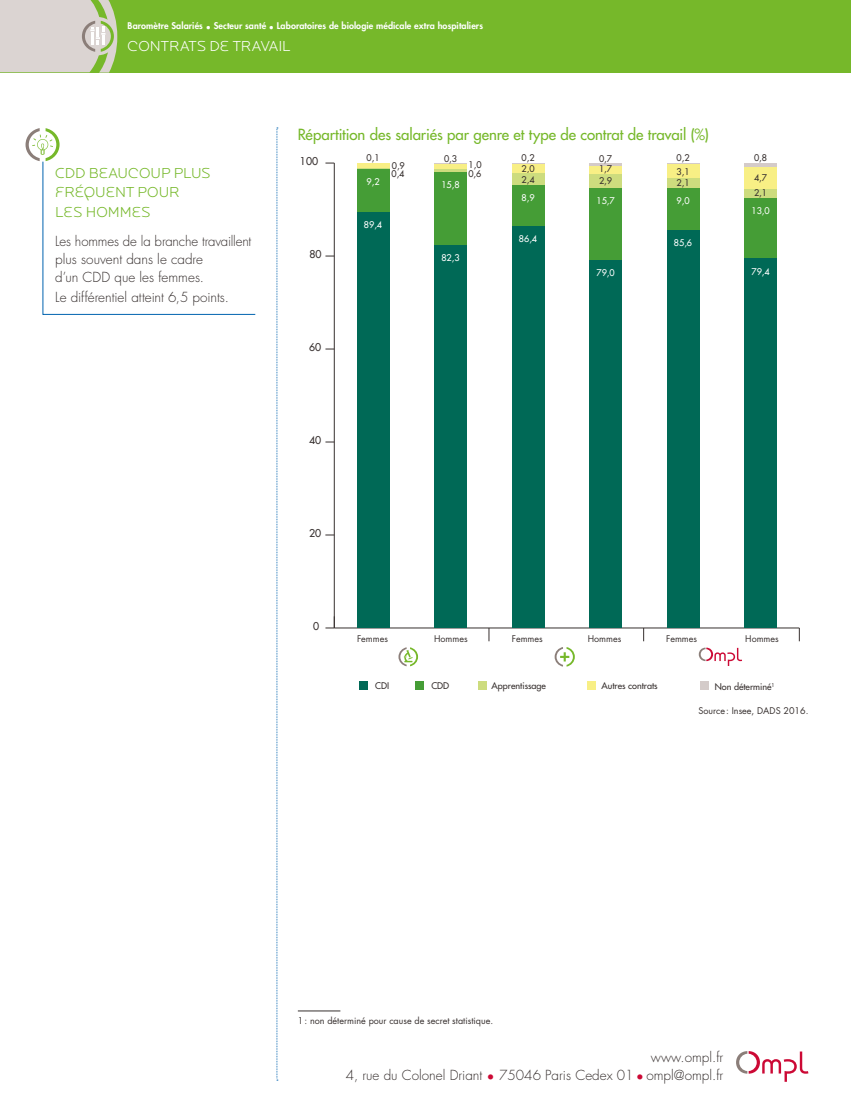
<style>
.page{position:relative;width:851px;height:1106px;background:#fff}
.page>*{position:absolute;margin:0;border:0;box-sizing:border-box;transform-origin:0 0}
.titre_tab_graph{font:500 15px "Futura Std";color:#76b82a}
.titre_CDV_exergue{font:300 15px/19.5px "Locator Display";color:#76b82a}
.Grand_titre_verso{font:300 15px "Locator Display";color:#fff}
.Texte_exergue{font:300 13.5px/18px "Futura Std";color:#37302f}
.t1{font:500 10.5px "Futura Std";color:#37302f}
.t2{font:500 9px "Futura Std";color:#37302f}
.legende{font:9px "Futura Std";color:#37302f}
.t3{font:800 9px "Futura Std";letter-spacing:.01em;color:#fff}
.t4{font:500 9px "Futura Std";color:#fff}
.SOURCES{font:9px "Futura Std";color:#37302f}
.t5{font:500 5.25px "Futura Std";color:#37302f}
.s1{color:#cc0935}
</style>
<div class="page">
<div style="left:0;top:0;width:850px;height:72px;background:#76b82a"></div>
<svg style="left:276px;top:128px;width:2px;height:952px"></svg>
<svg style="left:0;top:0;width:117px;height:73px"></svg>
<hr style="left:298px;top:1010px;width:42px;height:1px;background:#37302f">
<hr style="left:334px;top:627px;width:465px;height:1px;background:#37302f">
<svg style="left:488px;top:628px;width:1px;height:13px"></svg>
<svg style="left:643px;top:628px;width:1px;height:13px"></svg>
<svg style="left:799px;top:628px;width:1px;height:13px"></svg>
<hr style="left:334px;top:163px;width:1px;height:465px;background:#37302f">
<svg style="left:325px;top:616px;width:10px;height:12px"></svg>
<hr style="left:744px;top:163px;width:32px;height:4px;background:#d4cbc9">
<hr style="left:666px;top:163px;width:33px;height:1px;background:#d4cbc9">
<hr style="left:589px;top:163px;width:32px;height:3px;background:#d4cbc9">
<hr style="left:511px;top:163px;width:33px;height:1px;background:#d4cbc9">
<hr style="left:434px;top:163px;width:32px;height:1px;background:#d4cbc9">
<div style="left:744px;top:167px;width:32px;height:22px;background:#f8ef85"></div>
<div style="left:666px;top:164px;width:33px;height:14px;background:#f8ef85"></div>
<div style="left:589px;top:166px;width:32px;height:8px;background:#f8ef85"></div>
<div style="left:511px;top:164px;width:33px;height:10px;background:#f8ef85"></div>
<div style="left:434px;top:164px;width:32px;height:5px;background:#f8ef85"></div>
<div style="left:357px;top:163px;width:32px;height:5px;background:#f8ef85"></div>
<div style="left:744px;top:189px;width:32px;height:9px;background:#cddc7e"></div>
<div style="left:666px;top:178px;width:33px;height:10px;background:#cddc7e"></div>
<div style="left:589px;top:174px;width:32px;height:14px;background:#cddc7e"></div>
<div style="left:511px;top:174px;width:33px;height:11px;background:#cddc7e"></div>
<hr style="left:434px;top:169px;width:32px;height:3px;background:#cddc7e">
<hr style="left:357px;top:168px;width:32px;height:1px;background:#cddc7e">
<div style="left:744px;top:198px;width:32px;height:61px;background:#459d36"></div>
<div style="left:666px;top:188px;width:33px;height:42px;background:#459d36"></div>
<div style="left:589px;top:188px;width:32px;height:73px;background:#459d36"></div>
<div style="left:511px;top:185px;width:33px;height:41px;background:#459d36"></div>
<div style="left:434px;top:172px;width:32px;height:73px;background:#459d36"></div>
<div style="left:357px;top:169px;width:32px;height:43px;background:#459d36"></div>
<div style="left:744px;top:259px;width:32px;height:369px;background:#006956"></div>
<div style="left:666px;top:230px;width:33px;height:398px;background:#006956"></div>
<div style="left:589px;top:261px;width:32px;height:367px;background:#006956"></div>
<div style="left:511px;top:226px;width:33px;height:402px;background:#006956"></div>
<div style="left:434px;top:245px;width:32px;height:383px;background:#006956"></div>
<div style="left:357px;top:212px;width:32px;height:416px;background:#006956"></div>
<svg style="left:698px;top:647px;width:44px;height:19px"></svg>
<svg style="left:554px;top:647px;width:20px;height:19px"></svg>
<svg style="left:398px;top:647px;width:20px;height:19px"></svg>
<div style="left:359px;top:681px;width:8px;height:8px;background:#006956"></div>
<div style="left:415px;top:681px;width:8px;height:8px;background:#459d36"></div>
<div style="left:587px;top:681px;width:8px;height:8px;background:#f8ef85"></div>
<div style="left:700px;top:681px;width:9px;height:9px;background:#d4cbc9"></div>
<div style="left:478px;top:681px;width:8px;height:8px;background:#cddc7e"></div>
<svg style="left:26px;top:128px;width:230px;height:187px"></svg>
<svg style="left:736px;top:1051px;width:72px;height:30px"></svg>
<p class="t3" style="left:128px;top:20px;width:357px">Baromètre Salariés • Secteur santé • Laboratoires de biologie médicale extra hospitaliers</p>
<p class="Grand_titre_verso" style="left:128px;top:37px;width:164px">CONTRATS DE TRAVAIL</p>
<p class="titre_CDV_exergue" style="left:55px;top:163px;width:157px">CDD BEAUCOUP PLUS<br>FRÉQUENT POUR<br>LES HOMMES</p>
<p class="Texte_exergue" style="left:55px;top:232px;width:197px">Les hommes de la branche travaillent plus souvent dans le cadre<br>d’un CDD que les femmes.</p>
<p class="Texte_exergue" style="left:55px;top:288px;width:175px">Le différentiel atteint 6,5 points.</p>
<p class="titre_tab_graph" style="left:298px;top:125px;width:412px">Répartition des salariés par genre et type de contrat de travail (%)</p>
<p class="t1" style="left:300px;top:155px;width:20px">100</p>
<p class="t2" style="left:366px;top:152px;width:15px">0,1</p>
<p class="t2" style="left:444px;top:153px;width:15px">0,3</p>
<p class="t2" style="left:521px;top:152px;width:15px">0,2</p>
<p class="t2" style="left:599px;top:153px;width:15px">0,7</p>
<p class="t2" style="left:676px;top:152px;width:15px">0,2</p>
<p class="t2" style="left:754px;top:152px;width:15px">0,8</p>
<p class="t2" style="left:754px;top:172px;width:15px">4,7</p>
<p class="t2" style="left:392px;top:160px;width:15px">0,9</p>
<p class="t2" style="left:468px;top:159px;width:15px">1,0</p>
<p class="t2" style="left:521px;top:163px;width:15px">2,0</p>
<p class="t2" style="left:599px;top:163px;width:15px">1,7</p>
<p class="t2" style="left:676px;top:166px;width:15px">3,1</p>
<p class="t2" style="left:391px;top:168px;width:15px">0,4</p>
<p class="t2" style="left:468px;top:168px;width:15px">0,6</p>
<p class="t2" style="left:521px;top:174px;width:15px">2,4</p>
<p class="t2" style="left:599px;top:175px;width:15px">2,9</p>
<p class="t2" style="left:676px;top:177px;width:15px">2,1</p>
<p class="t4" style="left:366px;top:176px;width:15px">9,2</p>
<p class="t4" style="left:441px;top:179px;width:20px">15,8</p>
<p class="t2" style="left:754px;top:187px;width:15px">2,1</p>
<p class="t4" style="left:521px;top:192px;width:15px">8,9</p>
<p class="t4" style="left:596px;top:194px;width:20px">15,7</p>
<p class="t4" style="left:676px;top:195px;width:15px">9,0</p>
<p class="t4" style="left:751px;top:205px;width:20px">13,0</p>
<p class="t1" style="left:309px;top:248px;width:14px">80</p>
<p class="t1" style="left:309px;top:341px;width:14px">60</p>
<p class="t4" style="left:364px;top:219px;width:20px">89,4</p>
<p class="t4" style="left:441px;top:252px;width:20px">82,3</p>
<p class="t4" style="left:519px;top:233px;width:20px">86,4</p>
<p class="t4" style="left:596px;top:267px;width:20px">79,0</p>
<p class="t4" style="left:673px;top:237px;width:20px">85,6</p>
<p class="t4" style="left:751px;top:266px;width:20px">79,4</p>
<p class="t1" style="left:309px;top:434px;width:14px">40</p>
<p class="t1" style="left:309px;top:527px;width:14px">20</p>
<p class="t1" style="left:313px;top:619px;width:8px">0</p>
<p class="legende" style="left:357px;top:632px;width:33px">Femmes</p>
<p class="legende" style="left:434px;top:632px;width:35px">Hommes</p>
<p class="legende" style="left:511px;top:632px;width:33px">Femmes</p>
<p class="legende" style="left:587px;top:632px;width:35px">Hommes</p>
<p class="legende" style="left:666px;top:632px;width:33px">Femmes</p>
<p class="legende" style="left:745px;top:632px;width:35px">Hommes</p>
<p class="t2" style="left:491px;top:680px;width:56px">Apprentissage</p>
<p class="t5" style="left:771px;top:681px;width:5px">1</p>
<p class="SOURCES" style="left:698px;top:704px;width:111px">Source: Insee, DADS 2016.</p>
<p class="t2" style="left:375px;top:680px;width:16px">CDI</p>
<p class="t2" style="left:431px;top:680px;width:19px">CDD</p>
<p class="t2" style="left:601px;top:680px;width:58px">Autres contrats</p>
<p class="t2" style="left:714px;top:681px;width:58px">Non déterminé</p>
<p class="legende" style="left:298px;top:1014px;width:197px">1: non déterminé pour cause de secret statistique.</p>
<p class="Texte_exergue" style="left:650px;top:1048px;width:74px">www.ompl.fr</p>
<p class="Texte_exergue" style="left:346px;top:1066px;width:379px">4, rue du Colonel Driant <span class="s1">•</span> 75046 Paris Cedex 01 <span class="s1">•</span> ompl@ompl.fr</p>
</div>
